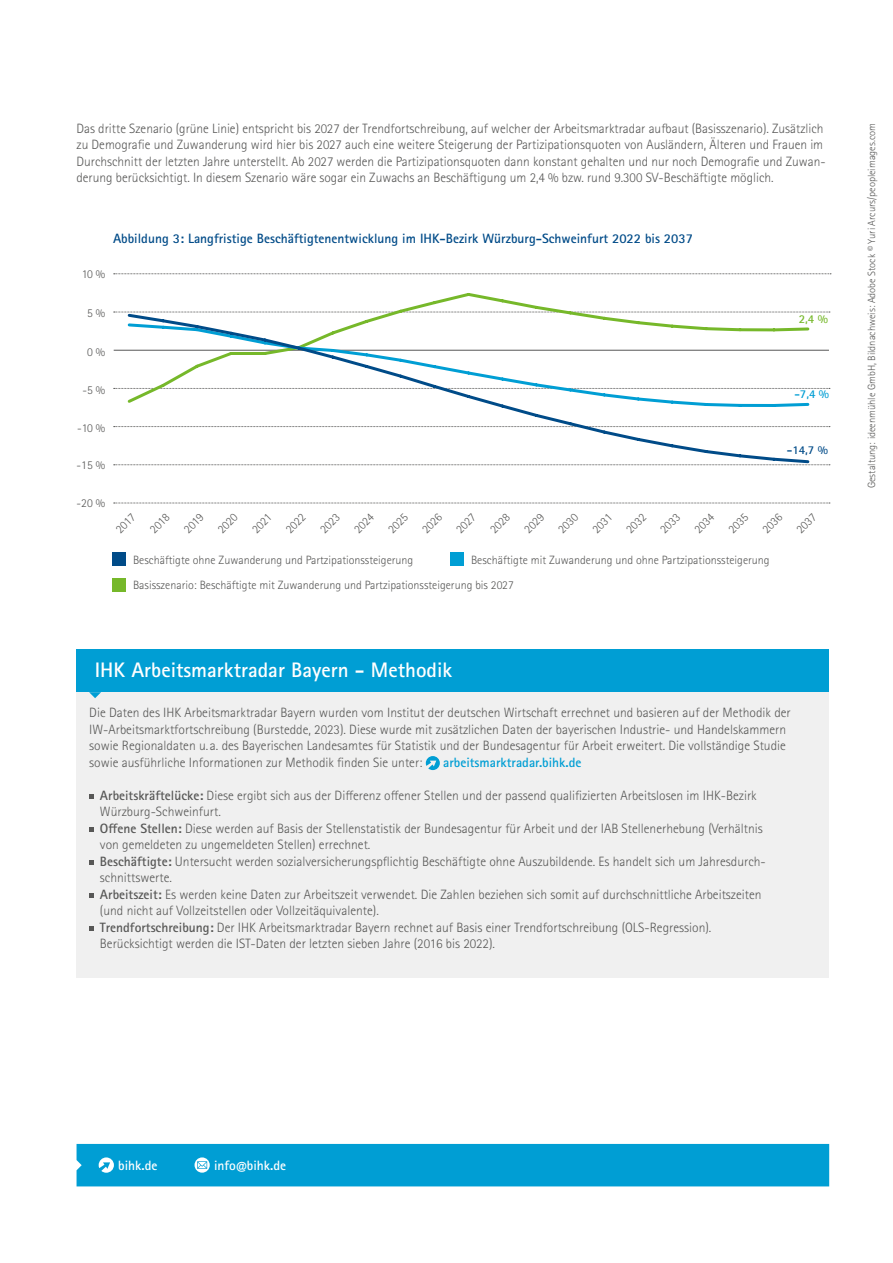
<style>
.page{position:relative;width:893px;height:1263px;background:#fff}
.page>*{position:absolute;margin:0;border:0;box-sizing:border-box;transform-origin:0 0}
.t1{font:700 21px "Rotis Sans Serif Std";color:#fff}
.t2{font:300 13.5px/16.5px "Rotis Sans Serif Std";color:#575756}
.t3{font:700 13.5px "Rotis Sans Serif Std";color:#004b88}
.t4{font:700 13.5px "Rotis Sans Serif Std";color:#009ed4}
.t5{font:700 13.5px "Rotis Sans Serif Std";color:#fff}
.t6{font:300 12px "Rotis Sans Serif Std";color:#575756}
.t7{font:700 12px "Rotis Sans Serif Std";color:#004b88}
.t8{font:700 12px "Rotis Sans Serif Std";color:#009ed4}
.t9{font:700 12px "Rotis Sans Serif Std";color:#76b82a}
.t10{font:300 10.5px "Rotis Sans Serif Std";color:#575756}
.s1{font-weight:700}
</style>
<div class="page">
<div style="left:77px;top:1144px;width:752px;height:42px;background:#009ed4"></div>
<svg style="left:114px;top:312px;width:716px;height:1px"></svg>
<svg style="left:114px;top:274px;width:717px;height:1px"></svg>
<hr style="left:114px;top:350px;width:715px;height:1px;background:#575756">
<svg style="left:114px;top:388px;width:716px;height:1px"></svg>
<svg style="left:114px;top:426px;width:716px;height:1px"></svg>
<svg style="left:114px;top:464px;width:716px;height:1px"></svg>
<svg style="left:114px;top:503px;width:716px;height:1px"></svg>
<div style="left:112px;top:553px;width:14px;height:13px;background:#004b88"></div>
<div style="left:112px;top:578px;width:14px;height:13px;background:#76b82a"></div>
<div style="left:450px;top:553px;width:14px;height:13px;background:#009ed4"></div>
<div style="left:77px;top:660px;width:752px;height:318px;background:#f0f0f0"></div>
<svg style="left:426px;top:756px;width:14px;height:14px"></svg>
<svg style="left:89px;top:794px;width:5px;height:4px"></svg>
<svg style="left:89px;top:827px;width:5px;height:4px"></svg>
<svg style="left:89px;top:860px;width:5px;height:4px"></svg>
<svg style="left:89px;top:893px;width:5px;height:4px"></svg>
<svg style="left:89px;top:926px;width:5px;height:4px"></svg>
<div style="left:77px;top:650px;width:752px;height:42px;background:#009ed4"></div>
<svg style="left:89px;top:692px;width:12px;height:6px"></svg>
<svg style="left:125px;top:293px;width:686px;height:96px"></svg>
<svg style="left:126px;top:312px;width:685px;height:153px"></svg>
<p class="t2" style="left:77px;top:120px;width:751px">Das dritte Szenario (grüne Linie) entspricht bis 2027 der Trendfortschreibung, auf welcher der Arbeitsmarktradar aufbaut (Basisszenario). Zusätzlich zu Demografie und Zuwanderung wird hier bis 2027 auch eine weitere Steigerung der Partizipationsquoten von Ausländern, Älteren und Frauen im Durchschnitt der letzten Jahre unterstellt. Ab 2027 werden die Partizipationsquoten dann konstant gehalten und nur noch Demografie und Zuwan&shy;derung berücksichtigt. In diesem Szenario wäre sogar ein Zuwachs an Beschäftigung um 2,4 % bzw. rund 9.300 SV-Beschäftigte möglich.</p>
<p class="t3" style="left:113px;top:230px;width:581px">Abbildung 3: Langfristige Beschäftigtenentwicklung im IHK-Bezirk Würzburg-Schweinfurt 2022 bis 2037</p>
<p class="t6" style="left:82px;top:267px;width:25px">10 %</p>
<p class="t6" style="left:87px;top:306px;width:20px">5 %</p>
<p class="t6" style="left:87px;top:345px;width:20px">0 %</p>
<p class="t9" style="left:799px;top:311px;width:31px">2,4 %</p>
<p class="t6" style="left:82px;top:383px;width:24px">-5 %</p>
<p class="t6" style="left:77px;top:421px;width:29px">-10 %</p>
<p class="t6" style="left:77px;top:458px;width:30px">-15 %</p>
<p class="t6" style="left:77px;top:496px;width:30px">-20 %</p>
<p class="t8" style="left:794px;top:386px;width:36px">-7,4 %</p>
<p class="t7" style="left:787px;top:443px;width:43px">-14,7 %</p>
<p class="t6" style="left:113px;top:526px;width:24px;rotate:-45deg">2017</p>
<p class="t6" style="left:147px;top:526px;width:24px;rotate:-45deg">2018</p>
<p class="t6" style="left:181px;top:526px;width:24px;rotate:-45deg">2019</p>
<p class="t6" style="left:215px;top:527px;width:24px;rotate:-45deg">2020</p>
<p class="t6" style="left:249px;top:526px;width:24px;rotate:-45deg">2021</p>
<p class="t6" style="left:283px;top:527px;width:24px;rotate:-45deg">2022</p>
<p class="t6" style="left:317px;top:527px;width:24px;rotate:-45deg">2023</p>
<p class="t6" style="left:351px;top:527px;width:24px;rotate:-45deg">2024</p>
<p class="t6" style="left:385px;top:527px;width:24px;rotate:-45deg">2025</p>
<p class="t6" style="left:419px;top:527px;width:24px;rotate:-45deg">2026</p>
<p class="t6" style="left:453px;top:527px;width:24px;rotate:-45deg">2027</p>
<p class="t6" style="left:487px;top:527px;width:24px;rotate:-45deg">2028</p>
<p class="t6" style="left:521px;top:527px;width:24px;rotate:-45deg">2029</p>
<p class="t6" style="left:555px;top:527px;width:25px;rotate:-45deg">2030</p>
<p class="t6" style="left:589px;top:526px;width:24px;rotate:-45deg">2031</p>
<p class="t6" style="left:623px;top:527px;width:25px;rotate:-45deg">2032</p>
<p class="t6" style="left:657px;top:527px;width:25px;rotate:-45deg">2033</p>
<p class="t6" style="left:691px;top:527px;width:25px;rotate:-45deg">2034</p>
<p class="t6" style="left:725px;top:527px;width:25px;rotate:-45deg">2035</p>
<p class="t6" style="left:759px;top:527px;width:25px;rotate:-45deg">2036</p>
<p class="t6" style="left:793px;top:527px;width:25px;rotate:-45deg">2037</p>
<p class="t6" style="left:133px;top:553px;width:282px">Beschäftigte ohne Zuwanderung und Partzipationssteigerung</p>
<p class="t6" style="left:471px;top:553px;width:300px">Beschäftigte mit Zuwanderung und ohne Partzipationssteigerung</p>
<p class="t6" style="left:133px;top:578px;width:382px">Basisszenario: Beschäftigte mit Zuwanderung und Partzipationssteigerung bis 2027</p>
<h1 class="t1" style="left:95px;top:657px;width:359px">IHK Arbeitsmarktradar Bayern - Methodik</h1>
<p class="t2" style="left:89px;top:705px;width:703px">Die Daten des IHK Arbeitsmarktradar Bayern wurden vom Institut der deutschen Wirtschaft errechnet und basieren auf der Methodik der IW-Arbeitsmarktfortschreibung (Burstedde, 2023). Diese wurde mit zusätzlichen Daten der bayerischen Industrie- und Handelskammern sowie Regionaldaten u. a. des Bayerischen Landesamtes für Statistik und der Bundesagentur für Arbeit erweitert. Die vollständige Studie sowie ausführliche Informationen zur Methodik finden Sie unter:</p>
<p class="t4" style="left:443px;top:754px;width:140px">arbeitsmarktradar.bihk.de</p>
<p class="t2" style="left:100px;top:787px;width:667px"><span class="s1">Arbeitskräftelücke:</span> Diese ergibt sich aus der Differenz offener Stellen und der passend qualifizierten Arbeitslosen im IHK-Bezirk Würzburg-Schweinfurt.<br><span class="s1">Offene Stellen:</span> Diese werden auf Basis der Stellenstatistik der Bundesagentur für Arbeit und der IAB Stellenerhebung (Verhältnis von gemeldeten zu ungemeldeten Stellen) errechnet.<br><span class="s1">Beschäftigte:</span> Untersucht werden sozialversicherungspflichtig Beschäftigte ohne Auszubildende. Es handelt sich um Jahresdurch&shy;schnittswerte.<br><span class="s1">Arbeitszeit:</span> Es werden keine Daten zur Arbeitszeit verwendet. Die Zahlen beziehen sich somit auf durchschnittliche Arbeitszeiten (und nicht auf Vollzeitstellen oder Vollzeitäquivalente).<br><span class="s1">Trendfortschreibung:</span> Der IHK Arbeitsmarktradar Bayern rechnet auf Basis einer Trendfortschreibung (OLS-Regression).<br>Berücksichtigt werden die IST-Daten der letzten sieben Jahre (2016 bis 2022).</p>
<p class="t10" style="left:865px;top:488px;width:366px;rotate:-90deg">Gestaltung: ideenmühle GmbH, Bildnachweis: Adobe Stock © Yuri Arcurs/peopleimages.com</p>
<p class="t5" style="left:118px;top:1156px;width:41px">bihk.de</p>
<p class="t5" style="left:214px;top:1156px;width:74px">info@bihk.de</p>
</div>
